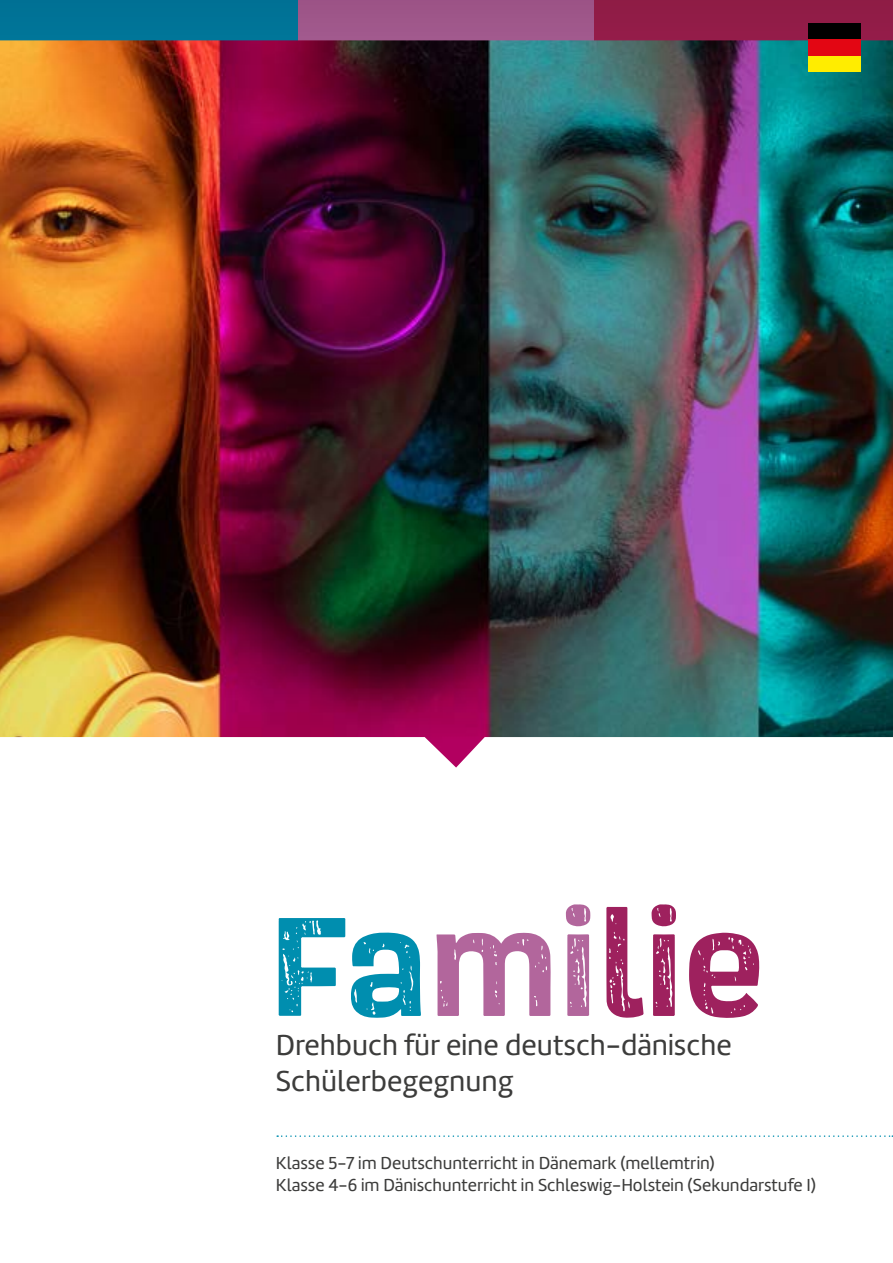
<style>
.page{position:relative;width:893px;height:1263px;background:#fff}
.page>*{position:absolute;margin:0;border:0;box-sizing:border-box;transform-origin:0 0}
.t1{font:700 145.65px "Scarlet Wood";color:#9e215e}
.t2{font:30px/36px "Marine";color:#3c3c3b}
.t3{font:18px/21.6px "Marine";color:#3c3c3b}
.s1{color:#008eaf}
.s2{color:#b2669c}
</style>
<div class="page">
<div style="left:0;top:0;width:298px;height:186px;background:#007397"></div>
<div style="left:298px;top:0;width:298px;height:186px;background:#9f578a"></div>
<div style="left:595px;top:0;width:298px;height:186px;background:#911c47"></div>
<img style="left:0;top:40px;width:893px;height:727px">
<div style="left:808px;top:23px;width:52px;height:16px;background:#000"></div>
<div style="left:808px;top:39px;width:52px;height:17px;background:#e30613"></div>
<div style="left:808px;top:56px;width:52px;height:16px;background:#ffed00"></div>
<svg style="left:277px;top:1135px;width:616px;height:2px"></svg>
<h1 class="t1" style="left:268px;top:866px;width:498px"><span class="s1">Fa</span><span class="s2">mi</span>lie</h1>
<h2 class="t2" style="left:276px;top:1027px;width:457px">Drehbuch für eine deutsch-dänische<br>Schülerbegegnung</h2>
<p class="t3" style="left:276px;top:1152px;width:542px">Klasse 5-7 im Deutschunterricht in Dänemark (mellemtrin)<br>Klasse 4-6 im Dänischunterricht in Schleswig-Holstein (Sekundarstufe I)</p>
</div>
